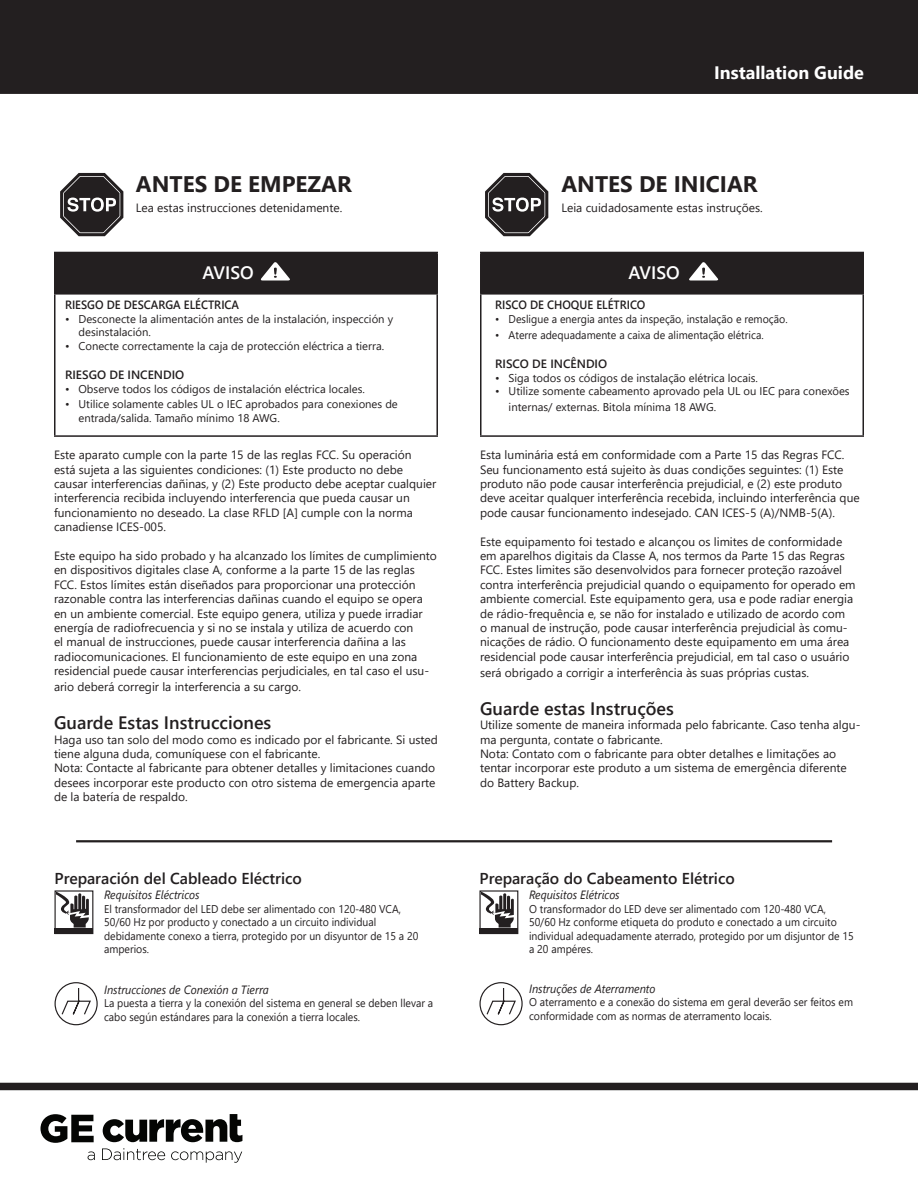
<style>
.page{position:relative;width:918px;height:1188px;background:#fff}
.page>*{position:absolute;margin:0;border:0;box-sizing:border-box;transform-origin:0 0}
.t1{font:700 22.5px "Segoe UI";color:#231f20}
.t2{font:600 18px "Segoe UI";color:#231f20}
.t3{font:700 18px "Segoe UI";color:#fff}
.t4{font:600 18px "Segoe UI";color:#fff}
.t5{font:600 15.75px "Segoe UI";color:#231f20}
.t6{font:12px/14.4px "Segoe UI";color:#231f20}
.t7{font:italic 12px "Segoe UI";color:#231f20;scale:.93 1}
.t8{font:600 12px "Segoe UI";color:#231f20;scale:.94 1}
.t9{font:600 12px "Segoe UI";color:#231f20}
.t10{font:11.25px/13.5px "Segoe UI";color:#231f20;scale:.93 1}
.t11{font:11.25px/16.2px "Segoe UI";color:#231f20}
.t12{font:11.25px "Segoe UI";color:#231f20;scale:.94 1}
</style>
<div class="page">
<div style="left:481px;top:252px;width:382px;height:42px;background:#231f20"></div>
<hr style="left:480px;top:252px;width:384px;height:1px;background:#231f20">
<hr style="left:480px;top:253px;width:2px;height:40px;background:#231f20">
<hr style="left:862px;top:253px;width:2px;height:40px;background:#231f20">
<hr style="left:480px;top:293px;width:384px;height:2px;background:#231f20">
<hr style="left:480px;top:295px;width:2px;height:140px;background:#231f20">
<hr style="left:862px;top:295px;width:2px;height:140px;background:#231f20">
<hr style="left:480px;top:435px;width:384px;height:2px;background:#231f20">
<svg style="left:689px;top:262px;width:30px;height:19px"></svg>
<div style="left:0;top:0;width:918px;height:94px;background:#231f20"></div>
<svg style="left:88px;top:1151px;width:7px;height:9px"></svg>
<svg style="left:102px;top:1148px;width:63px;height:12px"></svg>
<svg style="left:171px;top:1151px;width:71px;height:12px"></svg>
<svg style="left:40px;top:1114px;width:54px;height:29px"></svg>
<svg style="left:103px;top:1114px;width:139px;height:28px"></svg>
<div style="left:0;top:1083px;width:918px;height:7px;background:#231f20"></div>
<div style="left:55px;top:252px;width:382px;height:42px;background:#231f20"></div>
<hr style="left:54px;top:252px;width:384px;height:1px;background:#231f20">
<hr style="left:54px;top:253px;width:2px;height:40px;background:#231f20">
<hr style="left:436px;top:253px;width:2px;height:40px;background:#231f20">
<hr style="left:54px;top:293px;width:384px;height:2px;background:#231f20">
<hr style="left:54px;top:295px;width:2px;height:140px;background:#231f20">
<hr style="left:436px;top:295px;width:2px;height:140px;background:#231f20">
<hr style="left:54px;top:435px;width:384px;height:2px;background:#231f20">
<svg style="left:60px;top:172px;width:64px;height:65px"></svg>
<svg style="left:260px;top:262px;width:30px;height:19px"></svg>
<svg style="left:485px;top:172px;width:64px;height:65px"></svg>
<hr style="left:76px;top:840px;width:756px;height:2px;background:#231f20">
<svg style="left:57px;top:892px;width:32px;height:36px"></svg>
<div style="left:55px;top:890px;width:38px;height:44px;border:1px solid #231f20"></div>
<div style="left:55px;top:929px;width:38px;height:5px;background:#231f20"></div>
<svg style="left:54px;top:982px;width:44px;height:44px"></svg>
<svg style="left:481px;top:892px;width:33px;height:36px"></svg>
<div style="left:479px;top:890px;width:39px;height:44px;border:1px solid #231f20"></div>
<div style="left:480px;top:929px;width:38px;height:5px;background:#231f20"></div>
<svg style="left:479px;top:982px;width:44px;height:44px"></svg>
<p class="t1" style="left:136px;top:163px;width:217px">ANTES DE EMPEZAR</p>
<p class="t6" style="left:136px;top:199px;width:208px">Lea estas instrucciones detenidamente.</p>
<p class="t4" style="left:202px;top:256px;width:53px">AVISO</p>
<p class="t8" style="left:65px;top:293px;width:187px">RIESGO DE DESCARGA ELÉCTRICA</p>
<p class="t11" style="left:79px;top:311px;width:316px;line-height:13.5px;text-indent:-14px">• Desconecte la alimentación antes de la instalación, inspección y desinstalación.</p>
<p class="t11" style="left:65px;top:336px;width:321px">• Conecte correctamente la caja de protección eléctrica a tierra.</p>
<p class="t9" style="left:65px;top:363px;width:121px">RIESGO DE INCENDIO</p>
<p class="t11" style="left:65px;top:380px;width:301px">• Observe todos los códigos de instalación eléctrica locales.</p>
<p class="t11" style="left:79px;top:396px;width:321px;line-height:14.4px;text-indent:-14px">• Utilice solamente cables UL o IEC aprobados para conexiones de entrada/salida. Tamaño mínimo 18 AWG.</p>
<p class="t6" style="left:54px;top:447px;width:384px">Este aparato cumple con la parte 15 de las reglas FCC. Su operación<br>está sujeta a las siguientes condiciones: (1) Este producto no debe causar interferencias dañinas, y (2) Este producto debe aceptar cualquier interferencia recibida incluyendo interferencia que pueda causar un funcionamiento no deseado. La clase RFLD [A] cumple con la norma canadiense ICES-005.</p>
<p class="t6" style="left:54px;top:547px;width:384px">Este equipo ha sido probado y ha alcanzado los límites de cumplimiento en dispositivos digitales clase A, conforme a la parte 15 de las reglas FCC. Estos límites están diseñados para proporcionar una protección razonable contra las interferencias dañinas cuando el equipo se opera en un ambiente comercial. Este equipo genera, utiliza y puede irradiar energía de radiofrecuencia y si no se instala y utiliza de acuerdo con<br>el manual de instrucciones, puede causar interferencia dañina a las radiocomunicaciones. El funcionamiento de este equipo en una zona residencial puede causar interferencias perjudiciales, en tal caso el usu-</p>
<p class="t6" style="left:54px;top:679px;width:249px">ario deberá corregir la interferencia a su cargo.</p>
<p class="t2" style="left:54px;top:706px;width:219px">Guarde Estas Instrucciones</p>
<p class="t6" style="left:54px;top:731px;width:385px">Haga uso tan solo del modo como es indicado por el fabricante. Si usted tiene alguna duda, comuníquese con el fabricante.</p>
<p class="t6" style="left:54px;top:760px;width:383px;text-align:justify">Nota: Contacte al fabricante para obtener detalles y limitaciones cuando desees incorporar este producto con otro sistema de emergencia aparte de la batería de respaldo.</p>
<p class="t5" style="left:55px;top:863px;width:249px">Preparación del Cableado Eléctrico</p>
<p class="t7" style="left:104px;top:884px;width:104px">Requisitos Eléctricos</p>
<p class="t10" style="left:104px;top:901px;width:321px">El transformador del LED debe ser alimentado con 120-480 VCA,</p>
<p class="t10" style="left:104px;top:914px;width:294px">50/60 Hz por producto y conectado a un circuito individual</p>
<p class="t10" style="left:104px;top:928px;width:340px">debidamente conexo a tierra, protegido por un disyuntor de 15 a 20 amperios.</p>
<p class="t7" style="left:104px;top:978px;width:179px">Instrucciones de Conexión a Tierra</p>
<p class="t10" style="left:104px;top:995px;width:355px">La puesta a tierra y la conexión del sistema en general se deben llevar a cabo según estándares para la conexión a tierra locales.</p>
<p class="t3" style="left:714px;top:56px;width:151px">Installation Guide</p>
<p class="t1" style="left:561px;top:163px;width:198px">ANTES DE INICIAR</p>
<p class="t6" style="left:561px;top:199px;width:203px">Leia cuidadosamente estas instruções.</p>
<p class="t4" style="left:629px;top:256px;width:53px">AVISO</p>
<p class="t8" style="left:495px;top:293px;width:161px">RISCO DE CHOQUE ELÉTRICO</p>
<p class="t12" style="left:495px;top:308px;width:313px">• Desligue a energia antes da inspeção, instalação e remoção.</p>
<p class="t12" style="left:495px;top:324px;width:287px">• Aterre adequadamente a caixa de alimentação elétrica.</p>
<p class="t9" style="left:495px;top:353px;width:114px">RISCO DE INCÊNDIO</p>
<p class="t11" style="left:495px;top:369px;width:264px">• Siga todos os códigos de instalação elétrica locais.</p>
<p class="t11" style="left:509px;top:382px;width:343px;text-indent:-14px">• Utilize somente cabeamento aprovado pela UL ou IEC para conexões internas/ externas. Bitola mínima 18 AWG.</p>
<p class="t6" style="left:480px;top:447px;width:381px">Esta luminária está em conformidade com a Parte 15 das Regras FCC.<br>Seu funcionamento está sujeito às duas condições seguintes: (1) Este produto não pode causar interferência prejudicial, e (2) este produto deve aceitar qualquer interferência recebida, incluindo interferência que pode causar funcionamento indesejado. CAN ICES-5 (A)/NMB-5(A).</p>
<p class="t6" style="left:480px;top:533px;width:377px">Este equipamento foi testado e alcançou os limites de conformidade em aparelhos digitais da Classe A, nos termos da Parte 15 das Regras FCC. Estes limites são desenvolvidos para fornecer proteção razoável contra interferência prejudicial quando o equipamento for operado em ambiente comercial. Este equipamento gera, usa e pode radiar energia de rádio-frequência e, se não for instalado e utilizado de acordo com<br>o manual de instrução, pode causar interferência prejudicial às comu&shy;nicações de rádio. O funcionamento deste equipamento em uma área residencial pode causar interferência prejudicial, em tal caso o usuário</p>
<p class="t6" style="left:480px;top:664px;width:331px">será obrigado a corrigir a interferência às suas próprias custas.</p>
<p class="t2" style="left:480px;top:691px;width:195px">Guarde estas Instruções</p>
<p class="t6" style="left:480px;top:717px;width:382px">Utilize somente de maneira informada pelo fabricante. Caso tenha algu&shy;ma pergunta, contate o fabricante.</p>
<p class="t6" style="left:480px;top:745px;width:368px">Nota: Contato com o fabricante para obter detalhes e limitações ao tentar incorporar este produto a um sistema de emergência diferente do Battery Backup.</p>
<p class="t5" style="left:479px;top:863px;width:257px">Preparação do Cabeamento Elétrico</p>
<p class="t7" style="left:529px;top:884px;width:99px">Requisitos Elétricos</p>
<p class="t10" style="left:529px;top:901px;width:321px">O transformador do LED deve ser alimentado com 120-480 VCA,</p>
<p class="t10" style="left:529px;top:914px;width:351px">50/60 Hz conforme etiqueta do produto e conectado a um circuito individual adequadamente aterrado, protegido por um disjuntor de 15 a 20 ampéres.</p>
<p class="t7" style="left:529px;top:977px;width:138px">Instruções de Aterramento</p>
<p class="t10" style="left:529px;top:995px;width:350px">O aterramento e a conexão do sistema em geral deverão ser feitos em conformidade com as normas de aterramento locais.</p>
</div>
